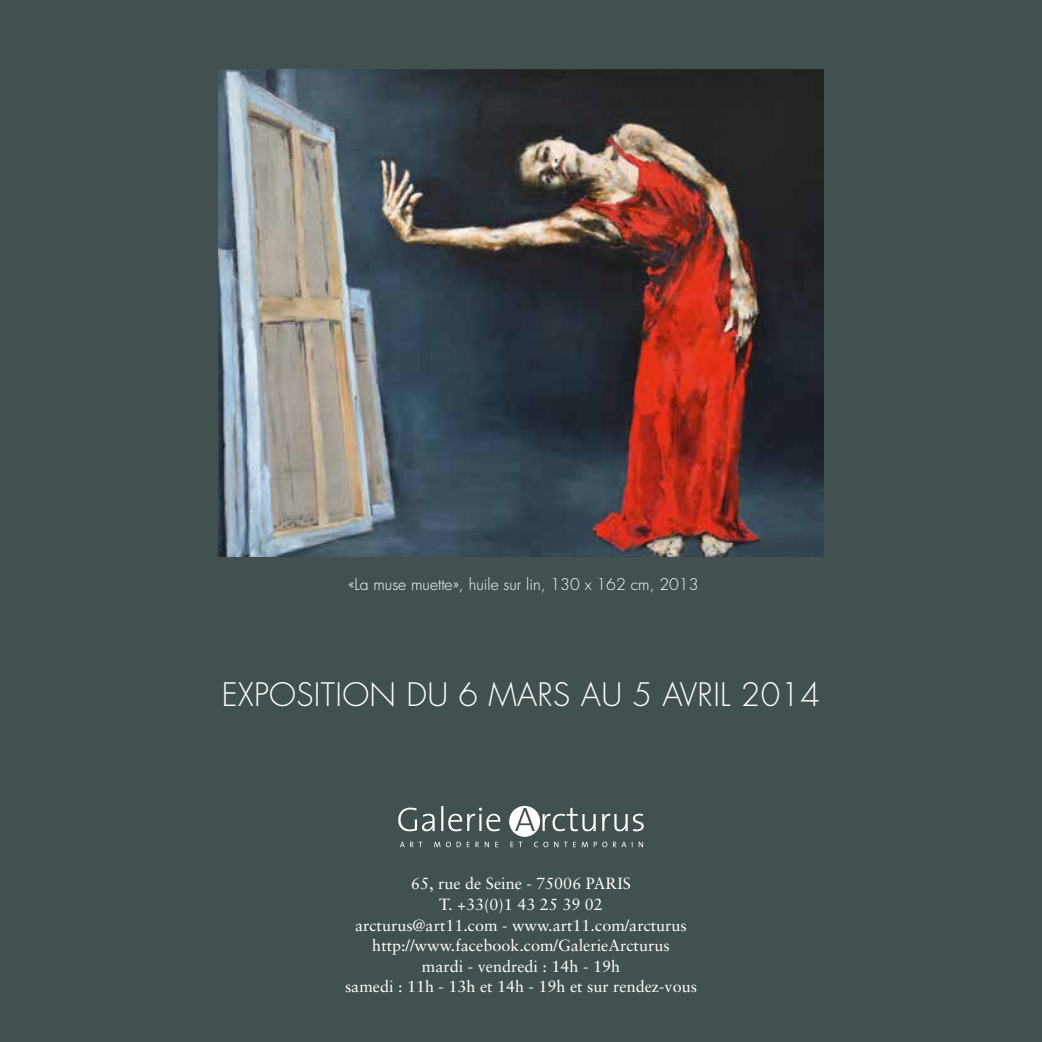
<style>
.page{position:relative;width:1042px;height:1042px;background:#425150}
.page>*{position:absolute;margin:0;border:0;box-sizing:border-box;transform-origin:0 0}
.t1{font:300 31.5px "Futura LT";letter-spacing:.01em;color:#fff}
.t2{font:16.28px/20.7px "Sabon";color:#fff;text-align:center}
.t3{font:300 15.75px "Futura LT";color:#fff}
</style>
<div class="page">
<svg style="left:398px;top:806px;width:246px;height:41px"></svg>
<img style="left:219px;top:69px;width:604px;height:487px">
<p class="t3" style="left:348px;top:574px;width:352px">«La muse muette», huile sur lin, 130 x 162 cm, 2013</p>
<h1 class="t1" style="left:222px;top:675px;width:599px">EXPOSITION DU 6 MARS AU 5 AVRIL 2014</h1>
<p class="t2" style="left:345px;top:873px;width:353px">65, rue de Seine - 75006 PARIS<br>T. +33(0)1 43 25 39 02<br>arcturus@art11.com - www.art11.com/arcturus http://www.facebook.com/GalerieArcturus<br>mardi - vendredi : 14h - 19h<br>samedi : 11h - 13h et 14h - 19h et sur rendez-vous</p>
</div>
